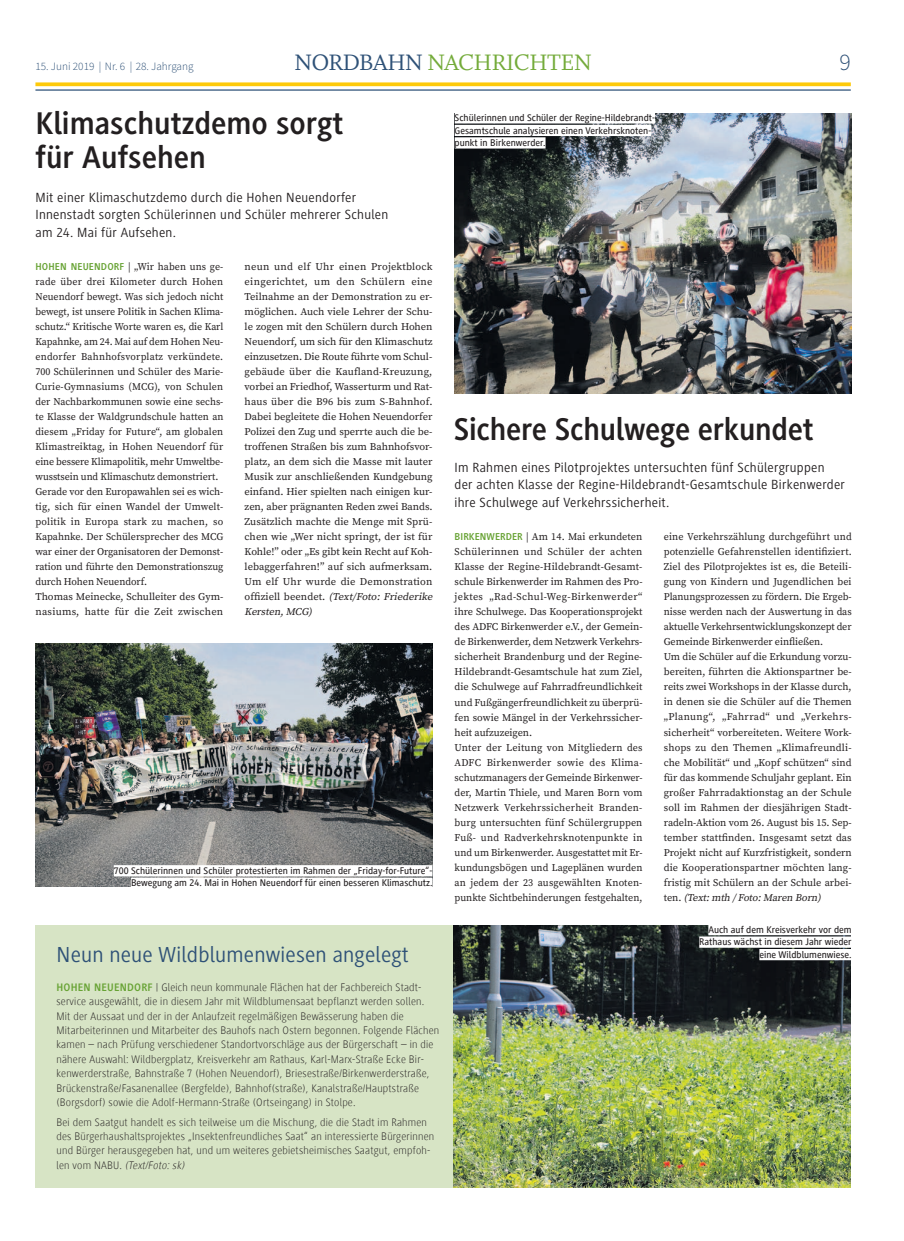
<style>
.page{position:relative;width:904px;height:1241px;background:#fff}
.page>*{position:absolute;margin:0;border:0;box-sizing:border-box;transform-origin:0 0}
.t1{font:700 32.5px/33.8px "Generis Sans Pro";color:#231f20}
.t2{font:700 32.5px "Generis Sans Pro";color:#231f20;scale:.96 1}
.t3{font:25px "Whitman Roman LF";letter-spacing:-.02em;color:#74ab3a}
.t4{font:300 23.75px "Source Sans Pro";color:#2e5177}
.t5{font:22.5px "Generis Sans Pro";letter-spacing:.01em;color:#2e5177}
.t6{font:13.75px/17.5px "Generis Sans Pro";letter-spacing:.02em;color:#231f20}
.t7{font:100 11.25px/14.4px "Generis Sans Com";letter-spacing:.02em;color:#231f20}
.t8{font:300 11.25px "Source Sans Pro";color:#2e5177}
.t9{font:10.38px/15px "Source Serif Pro";color:#231f20}
.t10{font:500 10px/12.5px "Generis Sans Com";color:#231f20;text-align:right}
.s1{color:#2e5177}
.s2{font-family:"Generis Sans Pro";font-weight:700;color:#68a335}
.s3{font-style:italic}
</style>
<div class="page">
<svg style="left:35px;top:82px;width:815px;height:4px;background:#fecf24"></svg>
<hr style="left:35px;top:89px;width:815px;height:2px;background:#2e5177">
<div style="left:35px;top:925px;width:815px;height:262px;background:#d7e4c5"></div>
<img style="left:454px;top:925px;width:396px;height:262px">
<img style="left:35px;top:643px;width:397px;height:243px">
<div style="left:114px;top:865px;width:318px;height:11px;background:#fff"></div>
<div style="left:131px;top:877px;width:301px;height:11px;background:#fff"></div>
<img style="left:454px;top:113px;width:397px;height:280px">
<div style="left:454px;top:112px;width:201px;height:11px;background:#fff"></div>
<div style="left:454px;top:125px;width:197px;height:11px;background:#fff"></div>
<div style="left:454px;top:137px;width:91px;height:11px;background:#fff"></div>
<div style="left:708px;top:923px;width:143px;height:12px;background:#fff"></div>
<div style="left:699px;top:936px;width:152px;height:11px;background:#fff"></div>
<div style="left:759px;top:948px;width:92px;height:12px;background:#fff"></div>
<p class="t8" style="left:35px;top:59px;width:160px">15. Juni 2019 | Nr. 6 | 28. Jahrgang</p>
<h2 class="t3" style="left:294px;top:49px;width:299px"><span class="s1">NORDBAHN</span> NACHRICHTEN</h2>
<h3 class="t4" style="left:839px;top:48px;width:13px">9</h3>
<h1 class="t1" style="left:35px;top:107px;width:309px">Klimaschutzdemo sorgt für Aufsehen</h1>
<h3 class="t6" style="left:35px;top:188px;width:354px">Mit einer Klimaschutzdemo durch die Hohen Neuendorfer<br>Innenstadt sorgten Schülerinnen und Schüler mehrerer Schulen am 24. Mai für Aufsehen.</h3>
<p class="t9" style="left:35px;top:259px;width:189px"><span class="s2">H ohen N euendorf</span> | „Wir haben uns ge&shy;rade über drei Kilometer durch Hohen Neuendorf bewegt. Was sich jedoch nicht bewegt, ist unsere Politik in Sachen Klima&shy;schutz.“ Kritische Worte waren es, die Karl Kapahnke, am 24. Mai auf dem Hohen Neu&shy;endorfer Bahnhofsvorplatz verkündete.<br>700 Schülerinnen und Schüler des Marie-Curie-Gymnasiums (MCG), von Schulen der Nachbarkommunen sowie eine sechs&shy;te Klasse der Waldgrundschule hatten an diesem „Friday for Future“, am globalen Klimastreiktag, in Hohen Neuendorf für eine bessere Klimapolitik, mehr Umweltbe&shy;wusstsein und Klimaschutz demonstriert.<br>Gerade vor den Europawahlen sei es wich&shy;tig, sich für einen Wandel der Umwelt&shy;politik in Europa stark zu machen, so Kapahnke. Der Schülersprecher des MCG war einer der Organisatoren der Demonst&shy;ration und führte den Demonstrationszug durch Hohen Neuendorf.<br>Thomas Meinecke, Schulleiter des Gym&shy;nasiums, hatte für die Zeit zwischen</p>
<p class="t9" style="left:244px;top:259px;width:192px">neun und elf Uhr einen Projektblock eingerichtet, um den Schülern eine Teilnahme an der Demonstration zu er&shy;möglichen. Auch viele Lehrer der Schu&shy;le zogen mit den Schülern durch Hohen Neuendorf, um sich für den Klimaschutz einzusetzen. Die Route führte vom Schul&shy;gebäude über die Kaufland-Kreuzung, vorbei an Friedhof, Wasserturm und Rat&shy;haus über die B96 bis zum S-Bahnhof.<br>Dabei begleitete die Hohen Neuendorfer Polizei den Zug und sperrte auch die be&shy;troffenen Straßen bis zum Bahnhofsvor&shy;platz, an dem sich die Masse mit lauter Musik zur anschließenden Kundgebung einfand. Hier spielten nach einigen kur&shy;zen, aber prägnanten Reden zwei Bands.<br>Zusätzlich machte die Menge mit Sprü&shy;chen wie „Wer nicht springt, der ist für Kohle!” oder „Es gibt kein Recht auf Koh&shy;lebaggerfahren!” auf sich aufmerksam.<br>Um elf Uhr wurde die Demonstration o ffi z i e l l b e e n d e t . <span class="s3">(Text/Foto: Friederike Kersten,MCG)</span></p>
<p class="t10" style="left:114px;top:864px;width:320px">700 Schülerinnen und Schüler protestierten im Rahmen der „Friday-for-Future“-<br>Bewegung am 24. Mai in Hohen Neuendorf für einen besseren Klimaschutz.</p>
<h3 class="t5" style="left:56px;top:942px;width:354px">Neun neue Wildblumenwiesen angelegt</h3>
<p class="t7" style="left:56px;top:979px;width:384px"><span class="s2">Hohen N euendorf</span> | Gleich neun kommunale Flächen hat der Fachbereich Stadt&shy;service ausgewählt, die in diesem Jahr mit Wildblumensaat bepflanzt werden sollen.<br>Mit der Aussaat und der in der Anlaufzeit regelmäßigen Bewässerung haben die Mitarbeiterinnen und Mitarbeiter des Bauhofs nach Ostern begonnen. Folgende Flächen kamen – nach Prüfung verschiedener Standortvorschläge aus der Bürgerschaft – in die nähere Auswahl: Wildbergplatz, Kreisverkehr am Rathaus, Karl-Marx-Straße Ecke Bir&shy;kenwerderstraße, Bahnstraße 7 (Hohen Neuendorf), Briesestraße/Birkenwerderstraße, Brückenstraße/Fasanenallee (Bergfelde), Bahnhof(straße), Kanalstraße/Hauptstraße (Borgsdorf) sowie die Adolf-Hermann-Straße (Ortseingang) in Stolpe.</p>
<p class="t7" style="left:56px;top:1114px;width:379px">Bei dem Saatgut handelt es sich teilweise um die Mischung, die die Stadt im Rahmen des Bürgerhaushaltsprojektes „Insektenfreundliches Saat“ an interessierte Bürgerinnen und Bürger herausgegeben hat, und um weiteres gebietsheimisches Saatgut, empfoh&shy;l e n v o m N A B U . <span class="s3">(Text/Foto: sk)</span></p>
<p class="t10" style="left:454px;top:111px;width:202px;text-align:left">Schülerinnen und Schüler der Regine-Hildebrandt-<br>Gesamtschule analysieren einen Verkehrsknoten&shy;punkt in Birkenwerder.</p>
<h1 class="t2" style="left:454px;top:412px;width:376px">Sichere Schulwege erkundet</h1>
<h3 class="t6" style="left:454px;top:458px;width:392px">Im Rahmen eines Pilotprojektes untersuchten fünf Schülergruppen der achten Klasse der Regine-Hildebrandt-Gesamtschule Birkenwerder ihre Schulwege auf Verkehrssicherheit.</h3>
<p class="t9" style="left:454px;top:529px;width:189px"><span class="s2">Birkenwerder</span> | Am 14. Mai erkundeten Schülerinnen und Schüler der achten Klasse der Regine-Hildebrandt-Gesamt&shy;schule Birkenwerder im Rahmen des Pro&shy;jektes „Rad-Schul-Weg-Birkenwerder“ ihre Schulwege. Das Kooperationsprojekt des ADFC Birkenwerder e.V., der Gemein&shy;de Birkenwerder, dem Netzwerk Verkehrs&shy;sicherheit Brandenburg und der Regine-Hildebrandt-Gesamtschule hat zum Ziel, die Schulwege auf Fahrradfreundlichkeit und Fußgängerfreundlichkeit zu überprü&shy;fen sowie Mängel in der Verkehrssicher&shy;heit aufzuzeigen.<br>Unter der Leitung von Mitgliedern des ADFC Birkenwerder sowie des Klima&shy;schutzmanagers der Gemeinde Birkenwer&shy;der, Martin Thiele, und Maren Born vom Netzwerk Verkehrssicherheit Branden&shy;burg untersuchten fünf Schülergruppen Fuß- und Radverkehrsknotenpunkte in und um Birkenwerder. Ausgestattet mit Er&shy;kundungsbögen und Lageplänen wurden an jedem der 23 ausgewählten Knoten&shy;punkte Sichtbehinderungen festgehalten,</p>
<p class="t9" style="left:663px;top:529px;width:189px">eine Verkehrszählung durchgeführt und potenzielle Gefahrenstellen identifiziert.<br>Ziel des Pilotprojektes ist es, die Beteili&shy;gung von Kindern und Jugendlichen bei Planungsprozessen zu fördern. Die Ergeb&shy;nisse werden nach der Auswertung in das aktuelle Verkehrsentwicklungskonzept der Gemeinde Birkenwerder einfließen.<br>Um die Schüler auf die Erkundung vorzu&shy;bereiten, führten die Aktionspartner be&shy;reits zwei Workshops in der Klasse durch, in denen sie die Schüler auf die Themen „Planung“, „Fahrrad“ und „Verkehrs&shy;sicherheit“ vorbereiteten. Weitere Work&shy;shops zu den Themen „Klimafreundli&shy;che Mobilität“ und „Kopf schützen“ sind für das kommende Schuljahr geplant. Ein großer Fahrradaktionstag an der Schule soll im Rahmen der diesjährigen Stadt&shy;radeln-Aktion vom 26. August bis 15. Sep&shy;tember stattfinden. Insgesamt setzt das Projekt nicht auf Kurzfristigkeit, sondern die Kooperationspartner möchten lang&shy;fristig mit Schülern an der Schule arbei&shy;t e n . <span class="s3">(Text:mth /Foto:Maren Born)</span></p>
<p class="t10" style="left:699px;top:923px;width:154px">Auch auf dem Kreisverkehr vor dem<br>Rathaus wächst in diesem Jahr wieder eine Wildblumenwiese.</p>
</div>
